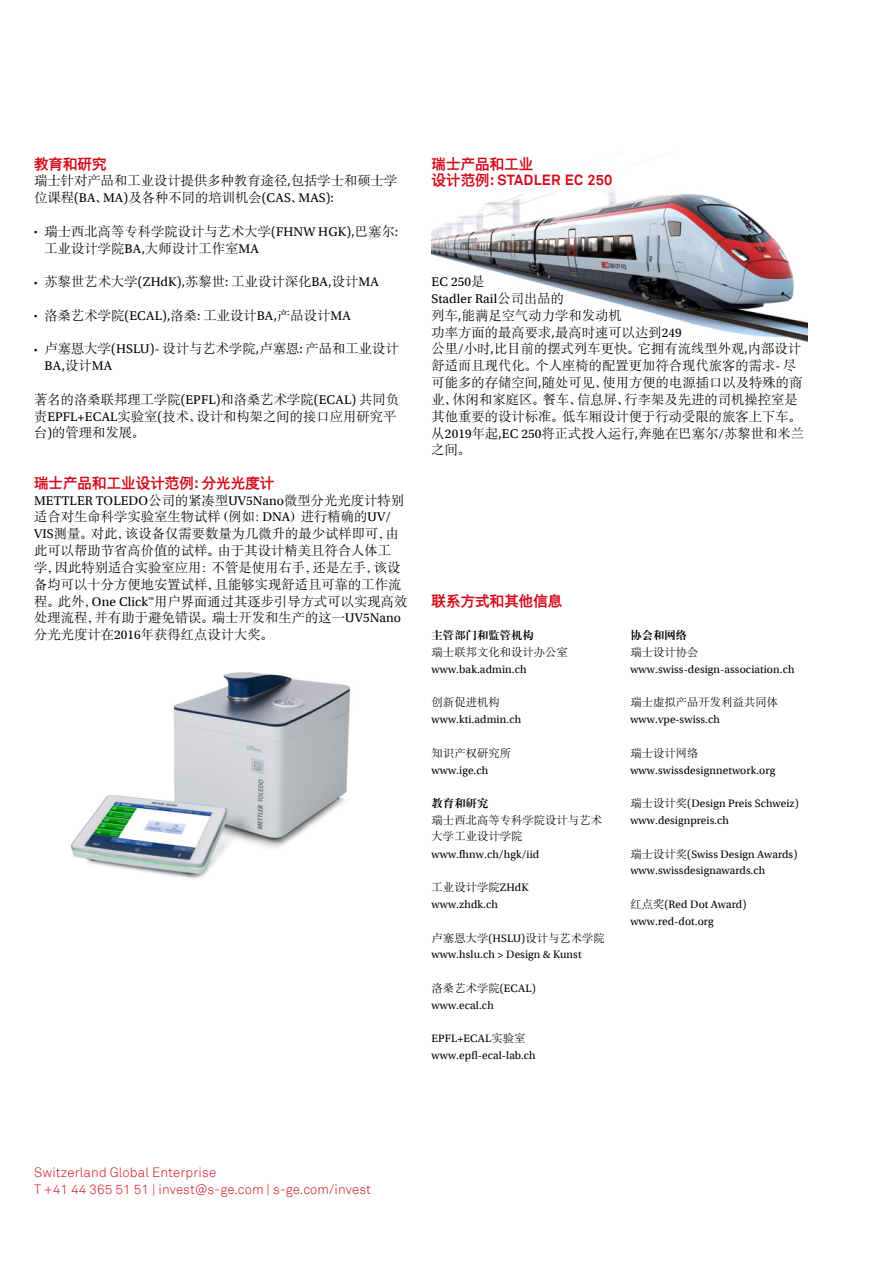
<style>
.page{position:relative;width:893px;height:1263px;background:#fff}
.page>*{position:absolute;margin:0;border:0;box-sizing:border-box;transform-origin:0 0}
.t1{font:14.4px/16.8px "Akkurat S GE Bold";letter-spacing:.01em;color:#d40919}
.t2{font:13.2px/16.8px "Utopia S GE Regular";letter-spacing:.01em;color:#000}
.t3{font:13.2px/16.8px "Akkurat S GE Light";letter-spacing:.01em;color:#d40919}
.t4{font:11.25px/16.8px "Utopia S GE Regular";letter-spacing:.01em;color:#000}
.t5{font:11.25px "Utopia S GE Semibold";letter-spacing:.01em;color:#000}
.s1{font-size:8.25px}
</style>
<div class="page">
<img style="left:70px;top:672px;width:280px;height:207px">
<img style="left:432px;top:186px;width:376px;height:156px">
<p class="t1" style="left:34px;top:155px;width:74px">教育和研究</p>
<p class="t2" style="left:34px;top:172px;width:365px">瑞士针对产品和工业设计提供多种教育途径,包括学士和硕士学位课程(BA、MA)及各种不同的培训机会(CAS、MAS):</p>
<p class="t2" style="left:45px;top:222px;width:355px;text-indent:-11px"><span class="s1">•</span> 瑞士西北高等专科学院设计与艺术大学(FHNW HGK),巴塞尔:工业设计学院BA,大师设计工作室MA</p>
<p class="t2" style="left:34px;top:273px;width:346px"><span class="s1">•</span> 苏黎世艺术大学(ZHdK),苏黎世: 工业设计深化BA,设计MA</p>
<p class="t2" style="left:34px;top:306px;width:318px"><span class="s1">•</span> 洛桑艺术学院(ECAL),洛桑: 工业设计BA,产品设计MA</p>
<p class="t2" style="left:45px;top:340px;width:356px;text-indent:-11px"><span class="s1">•</span> 卢塞恩大学(HSLU)- 设计与艺术学院,卢塞恩: 产品和工业设计<br>BA,设计MA</p>
<p class="t2" style="left:34px;top:390px;width:366px">著名的洛桑联邦理工学院(EPFL)和洛桑艺术学院(ECAL) 共同负责EPFL+ECAL实验室(技术、设计和构架之间的接口应用研究平台)的管理和发展。</p>
<p class="t1" style="left:34px;top:474px;width:242px">瑞士产品和工业设计范例: 分光光度计</p>
<p class="t2" style="left:34px;top:491px;width:375px">METTLER TOLEDO公司的紧凑型UV5Nano微型分光光度计特别适合对生命科学实验室生物试样（例如：DNA）进行精确的UV/ VIS测量。对此，该设备仅需要数量为几微升的最少试样即可，由此可以帮助节省高价值的试样。由于其设计精美且符合人体工学，因此特别适合实验室应用：不管是使用右手，还是左手，该设备均可以十分方便地安置试样，且能够实现舒适且可靠的工作流程。此外，One Click™用户界面通过其逐步引导方式可以实现高效处理流程，并有助于避免错误。瑞士开发和生产的这一UV5Nano分光光度计在2016年获得红点设计大奖。</p>
<p class="t1" style="left:432px;top:155px;width:182px">瑞士产品和工业<br>设计范例: STADLER EC 250</p>
<p class="t2" style="left:432px;top:273px;width:374px">EC 250是<br>Stadler Rail公司出品的<br>列车,能满足空气动力学和发动机<br>功率方面的最高要求,最高时速可以达到249<br>公里/小时,比目前的摆式列车更快。它拥有流线型外观,内部设计舒适而且现代化。个人座椅的配置更加符合现代旅客的需求- 尽可能多的存储空间,随处可见、使用方便的电源插口以及特殊的商业、休闲和家庭区。餐车、信息屏、行李架及先进的司机操控室是其他重要的设计标准。低车厢设计便于行动受限的旅客上下车。从2019年起,EC 250将正式投入运行,奔驰在巴塞尔/苏黎世和米兰之间。</p>
<p class="t1" style="left:432px;top:592px;width:132px">联系方式和其他信息</p>
<p class="t5" style="left:432px;top:627px;width:104px">主管部门和监管机构</p>
<p class="t4" style="left:432px;top:643px;width:138px">瑞士联邦文化和设计办公室www.bak.admin.ch</p>
<p class="t4" style="left:432px;top:693px;width:91px">创新促进机构www.kti.admin.ch</p>
<p class="t4" style="left:432px;top:744px;width:81px">知识产权研究所www.ige.ch</p>
<p class="t5" style="left:432px;top:795px;width:58px">教育和研究</p>
<p class="t4" style="left:432px;top:811px;width:172px">瑞士西北高等专科学院设计与艺术大学工业设计学院www.fhnw.ch/hgk/iid</p>
<p class="t4" style="left:432px;top:878px;width:99px">工业设计学院ZHdK www.zhdk.ch</p>
<p class="t4" style="left:432px;top:929px;width:175px">卢塞恩大学(HSLU)设计与艺术学院www.hslu.ch &gt; Design &amp; Kunst</p>
<p class="t4" style="left:432px;top:979px;width:106px">洛桑艺术学院(ECAL) www.ecal.ch</p>
<p class="t4" style="left:432px;top:1029px;width:106px">EPFL+ECAL实验室www.epfl-ecal-lab.ch</p>
<p class="t5" style="left:630px;top:627px;width:58px">协会和网络</p>
<p class="t4" style="left:630px;top:643px;width:166px">瑞士设计协会www.swiss-design-association.ch</p>
<p class="t4" style="left:630px;top:693px;width:149px">瑞士虚拟产品开发利益共同体www.vpe-swiss.ch</p>
<p class="t4" style="left:630px;top:744px;width:146px">瑞士设计网络www.swissdesignnetwork.org</p>
<p class="t4" style="left:630px;top:794px;width:170px">瑞士设计奖(Design Preis Schweiz) www.designpreis.ch</p>
<p class="t4" style="left:630px;top:845px;width:168px">瑞士设计奖(Swiss Design Awards) www.swissdesignawards.ch</p>
<p class="t4" style="left:630px;top:895px;width:117px">红点奖(Red Dot Award) www.red-dot.org</p>
<p class="t3" style="left:34px;top:1163px;width:339px">Switzerland Global Enterprise<br>T +41 44 365 51 51 | invest@s-ge.com | s-ge.com/invest</p>
</div>
